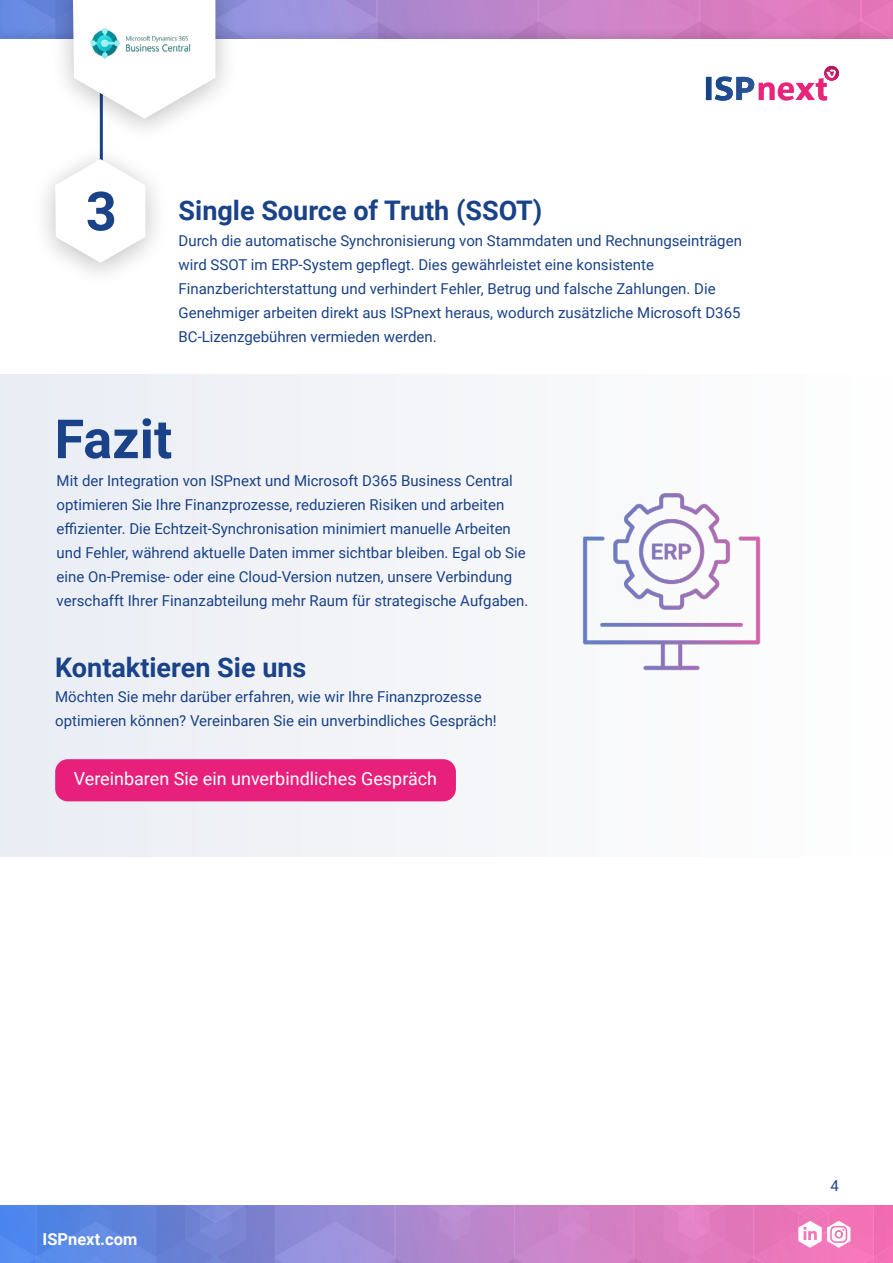
<style>
.page{position:relative;width:893px;height:1263px;background:#fff}
.page>*{position:absolute;margin:0;border:0;box-sizing:border-box;transform-origin:0 0}
.t1{font:700 54px "Roboto";color:#194288}
.t2{font:700 27px "Roboto";color:#194288}
.t3{font:18px "Roboto";color:#fff}
.t4{font:700 16.5px "Roboto";color:#fff}
.t5{font:15px/24px "Roboto";color:#194288}
</style>
<div class="page">
<div style="left:0;top:0;width:893px;height:41px;background:#000;opacity:.1"></div>
<div style="left:824px;top:66px;width:15px;height:15px;background:#b6185c;border-radius:7px"></div>
<svg style="left:706px;top:69px;width:130px;height:32px"></svg>
<div style="left:49px;top:0;width:190px;height:145px;background:#000;opacity:.25"></div>
<svg style="left:73px;top:0;width:142px;height:119px"></svg>
<img style="left:90px;top:29px;width:108px;height:30px">
<img style="left:0;top:1205px;width:893px;height:58px">
<svg style="left:798px;top:1221px;width:52px;height:27px"></svg>
<div style="left:0;top:374px;width:893px;height:483px;background:#f4f5f8"></div>
<div style="left:32px;top:142px;width:137px;height:147px;background:#000;opacity:.25"></div>
<svg style="left:55px;top:159px;width:90px;height:104px"></svg>
<img style="left:583px;top:493px;width:178px;height:178px">
<div style="left:55px;top:759px;width:401px;height:42px;background:#e7217b;border-radius:13px"></div>
<h1 class="t1" style="left:86px;top:173px;width:32px">3</h1>
<h2 class="t2" style="left:179px;top:192px;width:365px">Single Source of Truth (SSOT)</h2>
<p class="t5" style="left:179px;top:228px;width:565px">Durch die automatische Synchronisierung von Stammdaten und Rechnungseinträgen wird SSOT im ERP-System gepflegt. Dies gewährleistet eine konsistente Finanzberichterstattung und verhindert Fehler, Betrug und falsche Zahlungen. Die Genehmiger arbeiten direkt aus ISPnext heraus, wodurch zusätzliche Microsoft D365<br>BC-Lizenzgebühren vermieden werden.</p>
<h1 class="t1" style="left:55px;top:401px;width:119px">Fazit</h1>
<p class="t5" style="left:57px;top:468px;width:473px">Mit der Integration von ISPnext und Microsoft D365 Business Central optimieren Sie Ihre Finanzprozesse, reduzieren Risiken und arbeiten effizienter. Die Echtzeit-Synchronisation minimiert manuelle Arbeiten und Fehler, während aktuelle Daten immer sichtbar bleiben. Egal ob Sie eine On-Premise- oder eine Cloud-Version nutzen, unsere Verbindung verschafft Ihrer Finanzabteilung mehr Raum für strategische Aufgaben.</p>
<h2 class="t2" style="left:55px;top:648px;width:253px">Kontaktieren Sie uns</h2>
<p class="t5" style="left:55px;top:684px;width:443px">Möchten Sie mehr darüber erfahren, wie wir Ihre Finanzprozesse optimieren können? Vereinbaren Sie ein unverbindliches Gespräch!</p>
<p class="t3" style="left:74px;top:766px;width:365px">Vereinbaren Sie ein unverbindliches Gespräch</p>
<p class="t4" style="left:43px;top:1228px;width:96px">ISPnext.com</p>
<p class="t5" style="left:830px;top:1173px;width:10px">4</p>
</div>
